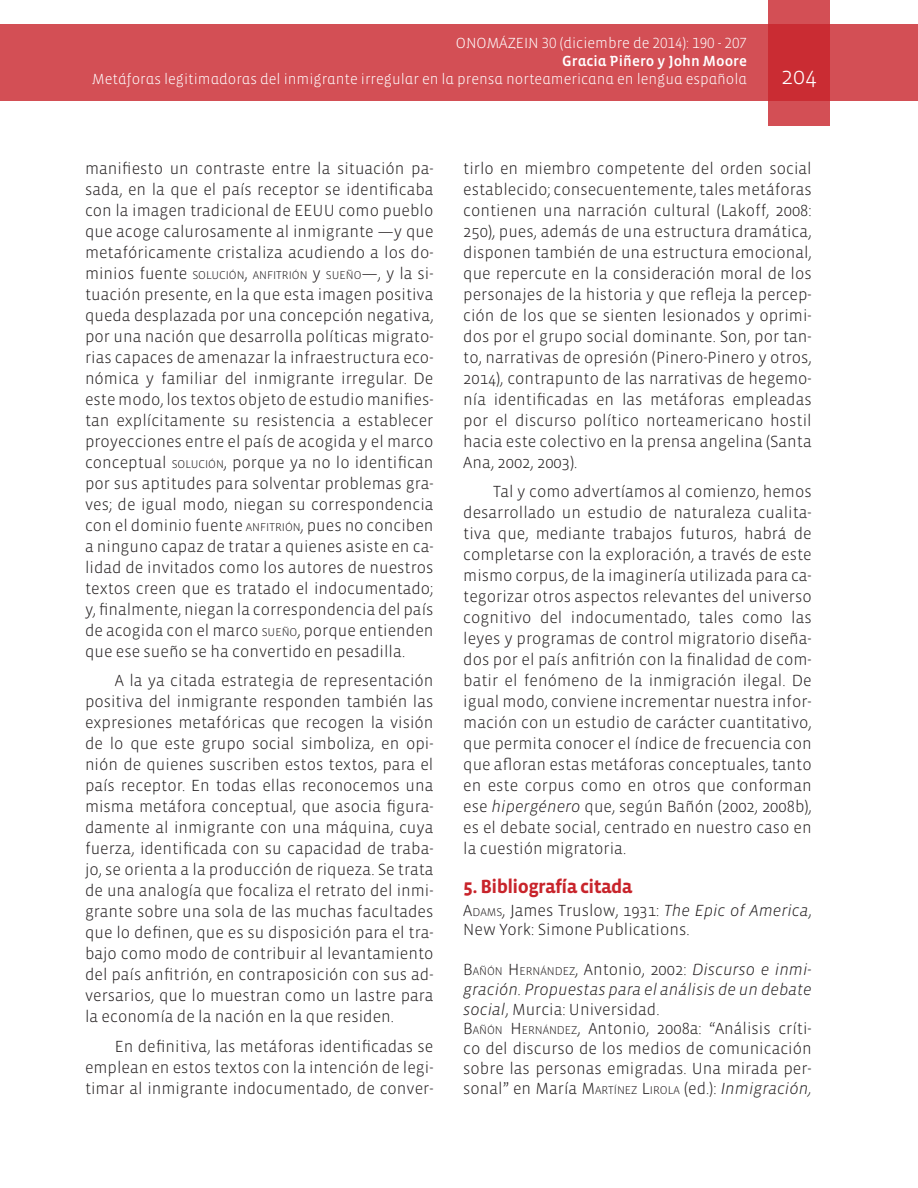
<style>
.page{position:relative;width:918px;height:1188px;background:#fff}
.page>*{position:absolute;margin:0;border:0;box-sizing:border-box;transform-origin:0 0}
.t1{font:300 24px "Vista Sans";color:#fff}
.t2{font:700 19.5px "Vista Sans";letter-spacing:-.03em;color:#c8242b}
.Textos{font:300 16.5px/21px "Vista Sans";color:#231f20;text-align:justify}
.t3{font:italic 300 16.5px/19.8px "Vista Sans";color:#231f20;text-align:justify}
.t4{font:300 15px "Vista Sans Alt";color:#fff}
.t5{font:15px "Vista Sans Alt Med";color:#fff}
.s1{font-size:11.55px}
.s2{font-style:italic}
.s3{font-style:inherit}
.s4{font-style:normal}
.s5{font-style:normal;font-size:11.55px}
</style>
<div class="page">
<div style="left:0;top:25px;width:918px;height:76px;background:#d34f55"></div>
<svg style="left:768px;top:0;width:62px;height:126px;background:#cd3940"></svg>
<p class="t4" style="left:456px;top:36px;width:293px">ONOMÁZEIN 30 (diciembre de 2014): 190 - 207</p>
<p class="t5" style="left:562px;top:54px;width:186px">Gracia Piñero y John Moore</p>
<p class="t4" style="left:92px;top:72px;width:656px">Metáforas legitimadoras del inmigrante irregular en la prensa norteamericana en lengua española</p>
<h1 class="t1" style="left:781px;top:64px;width:37px">204</h1>
<p class="Textos" style="left:85px;top:158px;width:350px">manifiesto un contraste entre la situación pa&shy;sada, en la que el país receptor se identificaba con la imagen tradicional de EEUU como pueblo que acoge calurosamente al inmigrante —y que metafóricamente cristaliza acudiendo a los do&shy;minios fuente <span class="s1">SOLUCIÓN</span>, <span class="s1">ANFITRIÓN</span> y <span class="s1">SUEÑO</span>—, y la si&shy;tuación presente, en la que esta imagen positiva queda desplazada por una concepción negativa, por una nación que desarrolla políticas migrato&shy;rias capaces de amenazar la infraestructura eco&shy;nómica y familiar del inmigrante irregular. De este modo, los textos objeto de estudio manifies&shy;tan explícitamente su resistencia a establecer proyecciones entre el país de acogida y el marco conceptual <span class="s1">SOLUCIÓN</span>, porque ya no lo identifican por sus aptitudes para solventar problemas gra&shy;ves; de igual modo, niegan su correspondencia con el dominio fuente <span class="s1">ANFITRIÓN</span>, pues no conciben a ninguno capaz de tratar a quienes asiste en ca&shy;lidad de invitados como los autores de nuestros textos creen que es tratado el indocumentado; y, finalmente, niegan la correspondencia del país de acogida con el marco <span class="s1">SUEÑO</span>, porque entienden que ese sueño se ha convertido en pesadilla.</p>
<p class="Textos" style="left:85px;top:671px;width:350px;text-indent:30px">A la ya citada estrategia de representación positiva del inmigrante responden también las expresiones metafóricas que recogen la visión de lo que este grupo social simboliza, en opi&shy;nión de quienes suscriben estos textos, para el país receptor. En todas ellas reconocemos una misma metáfora conceptual, que asocia figura&shy;damente al inmigrante con una máquina, cuya fuerza, identificada con su capacidad de traba&shy;jo, se orienta a la producción de riqueza. Se trata de una analogía que focaliza el retrato del inmi&shy;grante sobre una sola de las muchas facultades que lo definen, que es su disposición para el tra&shy;bajo como modo de contribuir al levantamiento del país anfitrión, en contraposición con sus ad&shy;versarios, que lo muestran como un lastre para la economía de la nación en la que residen.</p>
<p class="Textos" style="left:85px;top:1036px;width:350px;text-indent:30px">En definitiva, las metáforas identificadas se emplean en estos textos con la intención de legi&shy;timar al inmigrante indocumentado, de conver-</p>
<p class="Textos" style="left:463px;top:158px;width:350px">tirlo en miembro competente del orden social establecido; consecuentemente, tales metáforas contienen una narración cultural (Lakoff, 2008:<br>250), pues, además de una estructura dramática, disponen también de una estructura emocional, que repercute en la consideración moral de los personajes de la historia y que refleja la percep&shy;ción de los que se sienten lesionados y oprimi&shy;dos por el grupo social dominante. Son, por tan&shy;to, narrativas de opresión (Pinero-Pinero y otros, 2014), contrapunto de las narrativas de hegemo&shy;nía identificadas en las metáforas empleadas por el discurso político norteamericano hostil hacia este colectivo en la prensa angelina (Santa Ana, 2002, 2003).</p>
<p class="Textos" style="left:463px;top:482px;width:350px;text-indent:30px">Tal y como advertíamos al comienzo, hemos desarrollado un estudio de naturaleza cualita&shy;tiva que, mediante trabajos futuros, habrá de completarse con la exploración, a través de este mismo corpus, de la imaginería utilizada para ca&shy;tegorizar otros aspectos relevantes del universo cognitivo del indocumentado, tales como las leyes y programas de control migratorio diseña&shy;dos por el país anfitrión con la finalidad de com&shy;batir el fenómeno de la inmigración ilegal. De igual modo, conviene incrementar nuestra infor&shy;mación con un estudio de carácter cuantitativo, que permita conocer el índice de frecuencia con que afloran estas metáforas conceptuales, tanto en este corpus como en otros que conforman ese <span class="s2">hipergénero</span> que, según Bañón (2002, 2008b), es el debate social, centrado en nuestro caso en la cuestión migratoria.</p>
<p class="t2" style="left:463px;top:876px;width:171px">5. Bibliografía citada</p>
<p class="Textos" style="left:463px;top:901px;width:350px;line-height:19.8px"><span class="s3">A</span><span class="s1">DAMS</span>, James Truslow, 1931: <span class="s2">The Epic of America</span>,<br>New York: Simone Publications.</p>
<p class="t3" style="left:463px;top:960px;width:350px"><span class="s4">B</span><span class="s5">AÑÓN</span> <span class="s4">H</span><span class="s5">ERNÁNDEZ</span><span class="s4">, Antonio, 2002:</span> Discurso e inmi&shy;gración. Propuestas para el análisis de un debate social<span class="s4">, Murcia: Universidad.</span></p>
<p class="Textos" style="left:463px;top:1019px;width:350px;line-height:19.8px"><span class="s3">B</span><span class="s1">AÑÓN</span> <span class="s3">H</span><span class="s1">ERNÁNDEZ</span>, Antonio, 2008a: “Análisis críti&shy;co del discurso de los medios de comunicación sobre las personas emigradas. Una mirada per&shy;sonal” en María <span class="s3">M</span><span class="s1">ARTÍNEZ</span> <span class="s3">L</span><span class="s1">IROLA</span> (ed.): <span class="s2">Inmigración,</span></p>
</div>
